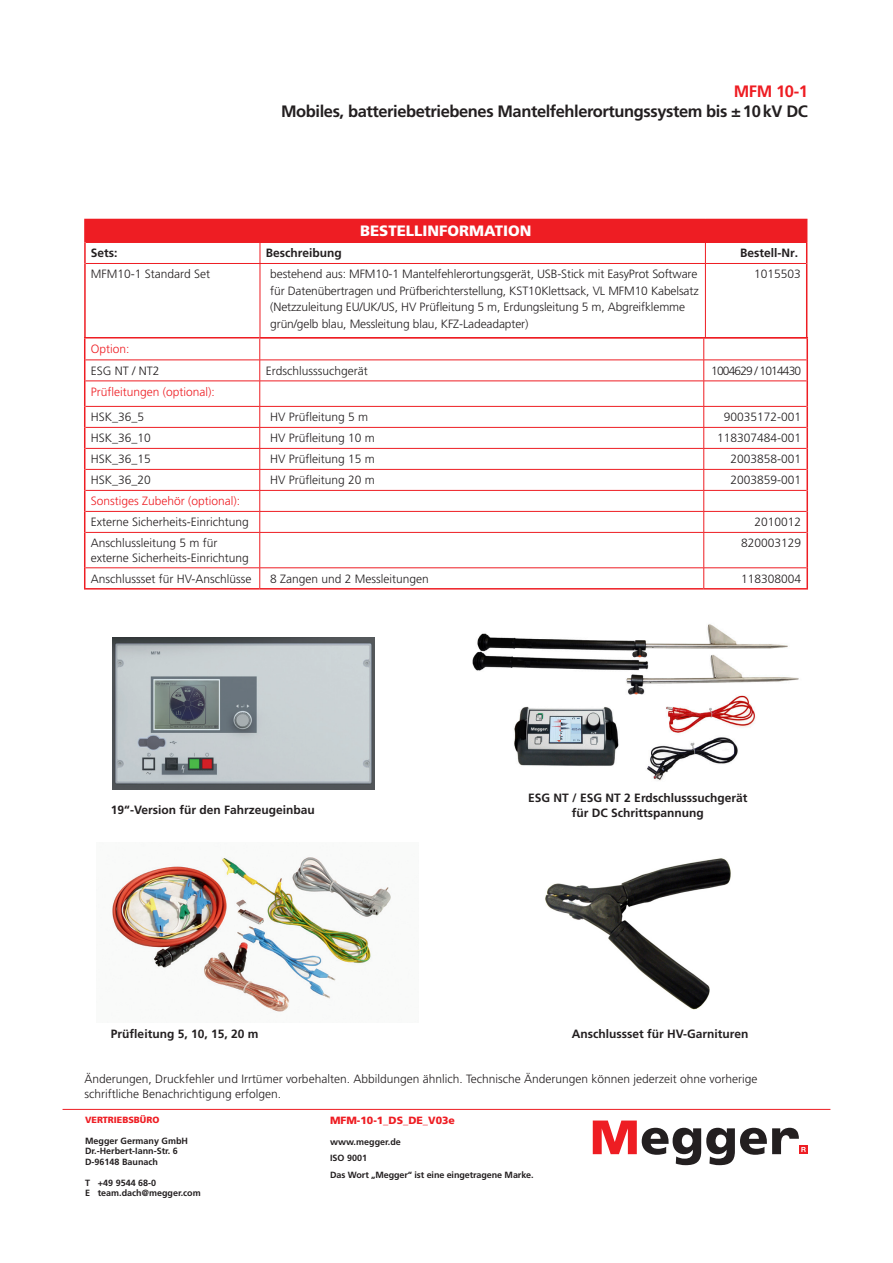
<style>
.page{position:relative;width:893px;height:1263px;background:#fff}
.page>*{position:absolute;margin:0;border:0;box-sizing:border-box;transform-origin:0 0}
.Product_Description{font:700 16.5px "Frutiger LT Pro";letter-spacing:-.025em;color:#231f20}
.Product_Name{font:700 16.5px "Frutiger LT Pro";color:#ee1d23}
.t1{font:900 15px "Frutiger LT Pro";color:#fff}
.Product_Description-2{font:300 12px/16.5px "Frutiger LT Pro";color:#231f20}
.Product_Description-3{font:700 12px/15px "Frutiger LT Pro";color:#231f20;text-align:center}
.t2{font:300 12px "Frutiger LT Pro";color:#ee1d23}
.Specifications_Item_Content_Light{font:700 12px "Frutiger LT Pro";color:#231f20}
.Product_Description-4{font:300 12px "Frutiger LT Pro";letter-spacing:-.07em;color:#231f20}
.t3{font:900 10.5px "Frutiger LT Pro";color:#ee1d23}
.t4{font:700 9px/10.5px "Frutiger LT Pro";color:#231f20}
.t5{font:900 9px "Frutiger LT Pro";color:#ee1d23}
</style>
<div class="page">
<hr style="left:63px;top:1109px;width:767px;height:1px;background:#ee1d23">
<div style="left:799px;top:1145px;width:9px;height:9px;background:#ee1d23"></div>
<svg style="left:593px;top:1120px;width:213px;height:45px"></svg>
<hr style="left:806px;top:338px;width:2px;height:22px;background:#ee1d23">
<hr style="left:806px;top:360px;width:2px;height:21px;background:#ee1d23">
<hr style="left:806px;top:381px;width:2px;height:25px;background:#ee1d23">
<hr style="left:806px;top:406px;width:2px;height:21px;background:#ee1d23">
<hr style="left:806px;top:427px;width:2px;height:21px;background:#ee1d23">
<hr style="left:806px;top:448px;width:2px;height:21px;background:#ee1d23">
<hr style="left:806px;top:469px;width:2px;height:21px;background:#ee1d23">
<hr style="left:806px;top:490px;width:2px;height:21px;background:#ee1d23">
<hr style="left:806px;top:511px;width:2px;height:21px;background:#ee1d23">
<hr style="left:806px;top:532px;width:2px;height:36px;background:#ee1d23">
<svg style="left:84px;top:219px;width:723px;height:369px"></svg>
<hr style="left:806px;top:568px;width:2px;height:20px;background:#ee1d23">
<hr style="left:84px;top:588px;width:176px;height:1px;background:#ee1d23">
<hr style="left:260px;top:588px;width:444px;height:1px;background:#ee1d23">
<hr style="left:704px;top:588px;width:104px;height:1px;background:#ee1d23">
<hr style="left:84px;top:337px;width:176px;height:1px;background:#ee1d23">
<hr style="left:260px;top:337px;width:444px;height:1px;background:#ee1d23">
<hr style="left:704px;top:337px;width:104px;height:1px;background:#ee1d23">
<img style="left:545px;top:858px;width:186px;height:151px">
<img style="left:112px;top:857px;width:279px;height:155px">
<img style="left:112px;top:637px;width:263px;height:152px">
<img style="left:472px;top:624px;width:327px;height:157px">
<p class="Product_Name" style="left:734px;top:82px;width:76px">MFM 10-1</p>
<p class="Product_Description" style="left:281px;top:102px;width:528px">Mobiles, batteriebetriebenes Mantelfehlerortungssystem bis ±10kV DC</p>
<p class="t1" style="left:360px;top:222px;width:173px">BESTELLINFORMATION</p>
<p class="Product_Description-3" style="left:91px;top:246px;width:28px">Sets:</p>
<p class="Product_Description-3" style="left:266px;top:246px;width:77px">Beschreibung</p>
<p class="Product_Description-3" style="left:740px;top:246px;width:60px">Bestell-Nr.</p>
<p class="Product_Description-2" style="left:91px;top:266px;width:121px">MFM10-1 Standard Set</p>
<p class="Product_Description-2" style="left:270px;top:266px;width:430px">bestehend aus: MFM10-1 Mantelfehlerortungsgerät, USB-Stick mit EasyProt Software für Datenübertragen und Prüfberichterstellung, KST10Klettsack, VL MFM10 Kabelsatz (Netzzuleitung EU/UK/US, HV Prüfleitung 5 m, Erdungsleitung 5 m, Abgreifklemme grün/gelb blau, Messleitung blau, KFZ-Ladeadapter)</p>
<p class="Product_Description-2" style="left:754px;top:266px;width:48px">1015503</p>
<p class="t2" style="left:91px;top:342px;width:40px">Option:</p>
<p class="Product_Description-2" style="left:91px;top:363px;width:70px">ESG NT / NT2</p>
<p class="Product_Description-2" style="left:266px;top:363px;width:104px">Erdschlusssuchgerät</p>
<p class="Product_Description-4" style="left:711px;top:364px;width:91px">1004629 / 1014430</p>
<p class="t2" style="left:91px;top:385px;width:126px">Prüfleitungen (optional):</p>
<p class="Product_Description-2" style="left:91px;top:409px;width:55px">HSK_36_5</p>
<p class="Product_Description-2" style="left:270px;top:409px;width:100px">HV Prüfleitung 5 m</p>
<p class="Product_Description-2" style="left:724px;top:409px;width:79px">90035172-001</p>
<p class="Product_Description-2" style="left:91px;top:430px;width:62px">HSK_36_10</p>
<p class="Product_Description-2" style="left:270px;top:430px;width:106px">HV Prüfleitung 10 m</p>
<p class="Product_Description-2" style="left:717px;top:430px;width:86px">118307484-001</p>
<p class="Product_Description-2" style="left:91px;top:451px;width:62px">HSK_36_15</p>
<p class="Product_Description-2" style="left:270px;top:451px;width:106px">HV Prüfleitung 15 m</p>
<p class="Product_Description-2" style="left:730px;top:451px;width:72px">2003858-001</p>
<p class="Product_Description-2" style="left:91px;top:472px;width:62px">HSK_36_20</p>
<p class="Product_Description-2" style="left:270px;top:472px;width:106px">HV Prüfleitung 20 m</p>
<p class="Product_Description-2" style="left:730px;top:472px;width:72px">2003859-001</p>
<p class="t2" style="left:91px;top:494px;width:151px">Sonstiges Zubehör (optional):</p>
<p class="Product_Description-2" style="left:91px;top:514px;width:160px">Externe Sicherheits-Einrichtung</p>
<p class="Product_Description-2" style="left:755px;top:514px;width:48px">2010012</p>
<p class="Product_Description-2" style="left:91px;top:536px;width:160px;line-height:14.4px">Anschlussleitung 5 m für externe Sicherheits-Einrichtung</p>
<p class="Product_Description-2" style="left:741px;top:535px;width:62px">820003129</p>
<p class="Product_Description-2" style="left:91px;top:570px;width:162px">Anschlussset für HV-Anschlüsse</p>
<p class="Product_Description-2" style="left:270px;top:570px;width:160px">8 Zangen und 2 Messleitungen</p>
<p class="Product_Description-2" style="left:741px;top:570px;width:62px">118308004</p>
<p class="Product_Description-3" style="left:111px;top:803px;width:205px">19“-Version für den Fahrzeugeinbau</p>
<p class="Product_Description-3" style="left:528px;top:790px;width:221px">ESG NT / ESG NT 2 Erdschlusssuchgerät für DC Schrittspannung</p>
<p class="Specifications_Item_Content_Light" style="left:111px;top:1026px;width:149px">Prüfleitung 5, 10, 15, 20 m</p>
<p class="Specifications_Item_Content_Light" style="left:572px;top:1026px;width:178px">Anschlussset für HV-Garnituren</p>
<p class="Product_Description-2" style="left:85px;top:1072px;width:674px;line-height:14.4px">Änderungen, Druckfehler und Irrtümer vorbehalten. Abbildungen ähnlich. Technische Änderungen können jederzeit ohne vorherige schriftliche Benachrichtigung erfolgen.</p>
<p class="t5" style="left:85px;top:1114px;width:76px">VERTRIEBSBÜRO</p>
<p class="t4" style="left:85px;top:1135px;width:105px">Megger Germany GmbH<br>Dr.-Herbert-Iann-Str. 6<br>D-96148 Baunach</p>
<p class="t4" style="left:85px;top:1177px;width:117px">T +49 9544 68-0<br>E team.dach@megger.com</p>
<p class="t3" style="left:330px;top:1114px;width:126px">MFM-10-1_DS_DE_V03e</p>
<p class="t4" style="left:330px;top:1133px;width:205px;line-height:16.5px">www.megger.de<br>ISO 9001<br>Das Wort „Megger“ ist eine eingetragene Marke.</p>
</div>
